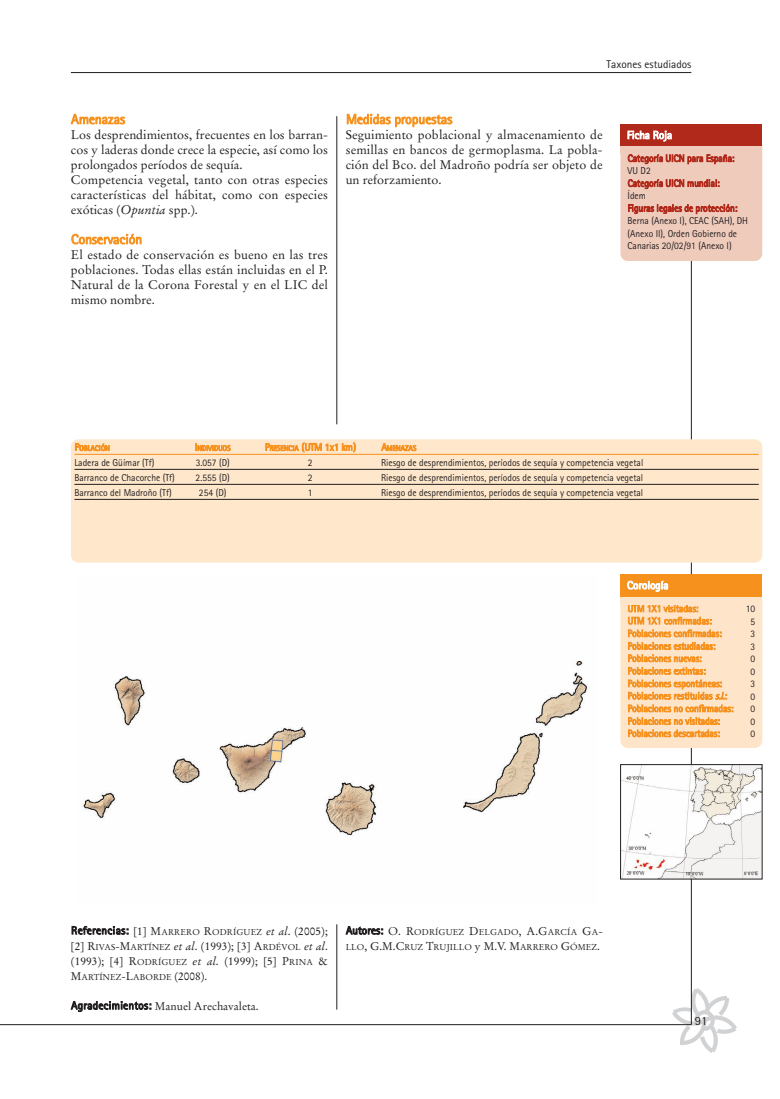
<style>
.page{position:relative;width:780px;height:1099px;background:#fff}
.page>*{position:absolute;margin:0;border:0;box-sizing:border-box;transform-origin:0 0}
.t1{font:13.75px "Rotis Sans Serif";color:#f6911e}
.t2{font:12.5px/15px "Stempel Garamond";letter-spacing:.005em;color:#231f20;text-align:justify}
.t3{font:12.5px "Rotis Sans Serif";color:#231f20}
.t4{font:11.25px/15px "Stempel Garamond";color:#231f20}
.t5{font:11.25px "Rotis Sans Serif";color:#fff}
.t6{font:11.25px "Rotis Sans Serif";color:#231f20}
.t7{font:10px/12.5px "Rotis Sans Serif";color:#231f20;scale:.95 1}
.t8{font:10px "Rotis Sans Serif";color:#f6911e;scale:.95 1}
.t9{font:10px "Rotis Sans Serif";color:#b1291a;scale:.95 1}
.t10{font:10px "Rotis Sans Serif";color:#f6911e}
.t11{font:8.5px/15px "Stempel Garamond";color:#231f20}
.t12{font:7.5px "Rotis Sans Serif";color:#f6911e}
.s1{font-style:italic}
.s2{font-size:10px}
.s3{font-size:7.5px}
.s4{font-family:"Rotis Sans Serif";font-size:11.25px}
.s5{font-size:11.25px}
.s6{font-style:italic;font-size:11.25px}
.s7{font-size:8.5px}
.s8{font-family:"Rotis Sans Serif"}
</style>
<div class="page">
<img style="left:672px;top:988px;width:64px;height:64px">
<hr style="left:0;top:1024px;width:691px;height:1px;background:#231f20">
<hr style="left:691px;top:169px;width:1px;height:855px;background:#231f20">
<hr style="left:71px;top:72px;width:620px;height:1px;background:#231f20">
<div style="left:620px;top:139px;width:142px;height:122px;background:#efcbbc;border-radius:8px"></div>
<img style="left:82px;top:660px;width:505px;height:176px">
<div style="left:620px;top:589px;width:142px;height:159px;background:#fee5ca;border-radius:8px"></div>
<div style="left:71px;top:439px;width:691px;height:123px;background:#fee7cb;border-radius:8px"></div>
<hr style="left:336px;top:924px;width:1px;height:85px;background:#231f20">
<hr style="left:336px;top:116px;width:1px;height:308px;background:#231f20">
<hr style="left:74px;top:454px;width:684px;height:1px;background:#f6911e">
<hr style="left:74px;top:469px;width:684px;height:1px;background:#231f20">
<hr style="left:74px;top:484px;width:684px;height:1px;background:#231f20">
<hr style="left:74px;top:499px;width:684px;height:1px;background:#231f20">
<img style="left:622px;top:766px;width:138px;height:111px">
<div style="left:620px;top:764px;width:142px;height:115px;border:1px solid #231f20"></div>
<div style="left:620px;top:574px;width:142px;height:25px;background:#f6911e"></div>
<div style="left:620px;top:597px;width:142px;height:7px;background:#fee5ca"></div>
<div style="left:620px;top:124px;width:142px;height:25px;background:#b1291a"></div>
<div style="left:620px;top:147px;width:142px;height:7px;background:#efcbbc"></div>
<p class="t6" style="left:606px;top:60px;width:86px">Taxones estudiados</p>
<p class="t1" style="left:71px;top:114px;width:55px">Amenazas</p>
<p class="t2" style="left:71px;top:128px;width:258px;text-align:left">Los desprendimientos, frecuentes en los barran&shy;cos y laderas donde crece la especie, así como los prolongados períodos de sequía.<br>Competencia vegetal, tanto con otras especies características del hábitat, como con especies exóticas (<span class="s1">Opuntia</span> spp.).</p>
<p class="t1" style="left:71px;top:234px;width:73px">Conservación</p>
<p class="t2" style="left:71px;top:248px;width:259px">El estado de conservación es bueno en las tres poblaciones. Todas ellas están incluidas en el P.<br>Natural de la Corona Forestal y en el LIC del mismo nombre.</p>
<p class="t1" style="left:346px;top:114px;width:108px">Medidas propuestas</p>
<p class="t2" style="left:345px;top:128px;width:258px">Seguimiento poblacional y almacenamiento de semillas en bancos de germoplasma. La pobla&shy;ción del Bco. del Madroño podría ser objeto de un reforzamiento.</p>
<p class="t5" style="left:627px;top:131px;width:47px">Ficha Roja</p>
<p class="t9" style="left:627px;top:155px;width:114px">Categoría UICN para España:</p>
<p class="t7" style="left:627px;top:166px;width:26px">VU D2</p>
<p class="t9" style="left:627px;top:180px;width:98px">Categoría UICN mundial:</p>
<p class="t7" style="left:627px;top:191px;width:21px">Ídem</p>
<p class="t9" style="left:627px;top:205px;width:117px">Figuras legales de protección:</p>
<p class="t7" style="left:627px;top:216px;width:128px">Berna (Anexo I), CEAC (SAH), DH (Anexo II), Orden Gobierno de<br>Canarias 20/02/91 (Anexo I)</p>
<p class="t12" style="left:75px;top:445px;width:37px"><span class="s2">P</span>OBLACIÓN</p>
<p class="t12" style="left:195px;top:445px;width:37px"><span class="s2">I</span>NDIVIDUOS</p>
<p class="t10" style="left:265px;top:443px;width:92px">P<span class="s3">RESENCIA</span> (UTM 1<span class="s3">X</span>1 km)</p>
<p class="t12" style="left:381px;top:445px;width:37px"><span class="s2">A</span>MENAZAS</p>
<p class="t7" style="left:74px;top:457px;width:86px">Ladera de Güímar (Tf)</p>
<p class="t7" style="left:196px;top:457px;width:37px">3.057 (D)</p>
<p class="t7" style="left:308px;top:457px;width:7px">2</p>
<p class="t7" style="left:381px;top:457px;width:277px">Riesgo de desprendimientos, períodos de sequía y competencia vegetal</p>
<p class="t7" style="left:74px;top:472px;width:107px">Barranco de Chacorche (Tf)</p>
<p class="t7" style="left:196px;top:472px;width:37px">2.555 (D)</p>
<p class="t7" style="left:308px;top:472px;width:7px">2</p>
<p class="t7" style="left:381px;top:472px;width:277px">Riesgo de desprendimientos, períodos de sequía y competencia vegetal</p>
<p class="t7" style="left:74px;top:487px;width:104px">Barranco del Madroño (Tf)</p>
<p class="t7" style="left:199px;top:487px;width:30px">254 (D)</p>
<p class="t7" style="left:308px;top:487px;width:7px">1</p>
<p class="t7" style="left:381px;top:487px;width:277px">Riesgo de desprendimientos, períodos de sequía y competencia vegetal</p>
<p class="t5" style="left:627px;top:581px;width:43px">Corología</p>
<p class="t8" style="left:627px;top:605px;width:76px">UTM 1X1 visitadas:</p>
<p class="t7" style="left:745px;top:603px;width:11px">10</p>
<p class="t8" style="left:627px;top:617px;width:90px">UTM 1X1 confirmadas:</p>
<p class="t7" style="left:750px;top:616px;width:6px">5</p>
<p class="t8" style="left:627px;top:630px;width:100px">Poblaciones confirmadas:</p>
<p class="t7" style="left:750px;top:628px;width:6px">3</p>
<p class="t8" style="left:627px;top:642px;width:94px">Poblaciones estudiadas:</p>
<p class="t7" style="left:750px;top:641px;width:6px">3</p>
<p class="t8" style="left:627px;top:655px;width:79px">Poblaciones nuevas:</p>
<p class="t7" style="left:750px;top:653px;width:6px">0</p>
<p class="t8" style="left:627px;top:667px;width:84px">Poblaciones extintas:</p>
<p class="t7" style="left:750px;top:666px;width:6px">0</p>
<p class="t8" style="left:627px;top:680px;width:101px">Poblaciones espontáneas:</p>
<p class="t7" style="left:750px;top:678px;width:6px">3</p>
<p class="t8" style="left:627px;top:692px;width:106px">Poblaciones restituidas <span class="s1">s.l</span>.:</p>
<p class="t7" style="left:750px;top:691px;width:6px">0</p>
<p class="t8" style="left:627px;top:705px;width:113px">Poblaciones no confirmadas:</p>
<p class="t7" style="left:750px;top:703px;width:6px">0</p>
<p class="t8" style="left:627px;top:717px;width:99px">Poblaciones no visitadas:</p>
<p class="t7" style="left:750px;top:716px;width:6px">0</p>
<p class="t8" style="left:627px;top:730px;width:99px">Poblaciones descartadas:</p>
<p class="t7" style="left:750px;top:728px;width:6px">0</p>
<p class="t11" style="left:71px;top:924px;width:258px"><span class="s4">Referencias:</span> <span class="s5">[1] M</span>ARRERO <span class="s5">R</span>ODRÍGUEZ <span class="s6">et al</span><span class="s5">. (2005);</span></p>
<p class="t4" style="left:71px;top:939px;width:258px">[2] R<span class="s7">IVAS</span>-M<span class="s7">ARTÍNEZ</span> <span class="s1">et al</span>. (1993); [3] A<span class="s7">RDÉVOL</span> <span class="s1">et al</span>. (1993); [4] R<span class="s7">ODRÍGUEZ</span> <span class="s1">et al</span>. (1999); [5] P<span class="s7">RINA</span> &amp;</p>
<p class="t11" style="left:71px;top:969px;width:138px"><span class="s5">M</span>ARTÍNEZ<span class="s5">-L</span>ABORDE <span class="s5">(2008).</span></p>
<p class="t4" style="left:71px;top:999px;width:189px"><span class="s8">Agradecimientos:</span> Manuel Arechavaleta.</p>
<p class="t11" style="left:345px;top:924px;width:258px"><span class="s4">Autores:</span> <span class="s5">O. R</span>ODRÍGUEZ <span class="s5">D</span>ELGADO<span class="s5">, A.G</span>ARCÍA <span class="s5">G</span>A<span class="s5">-<br></span>LLO<span class="s5">, G.M.C</span>RUZ <span class="s5">T</span>RUJILLO <span class="s5">y M.V. M</span>ARRERO <span class="s5">G</span>ÓMEZ<span class="s5">.</span></p>
<p class="t3" style="left:694px;top:1015px;width:14px">91</p>
</div>
